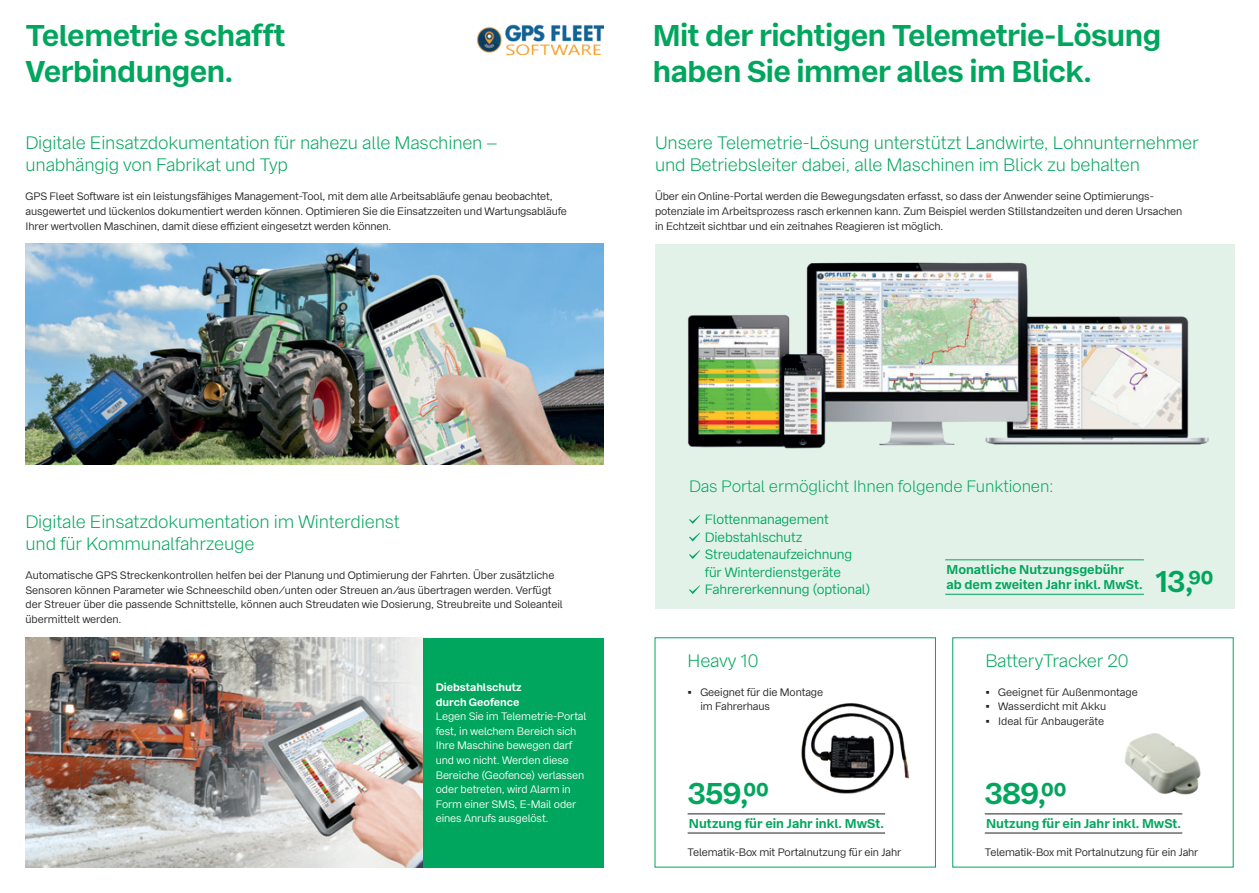
<style>
.page{position:relative;width:1259px;height:893px;background:#fff}
.page>*{position:absolute;margin:0;border:0;box-sizing:border-box;transform-origin:0 0}
.Headline_innen_34_34{font:700 30px/36px "Bay Wa Sans";letter-spacing:-.015em;color:#00a65d}
.Preis_1_Bold___20pt{font:700 30px "Bay Wa Sans";letter-spacing:-.01em;color:#00a65d}
.Preis_3_Bold___60pt{font:700 30px "Bay Wa Sans";color:#00a65d}
.Bezeichnung_14_15_pt{font:300 18px/22.5px "Bay Wa Sans";letter-spacing:-.01em;color:#00a65d}
.Beschreibung_Aufzaeh{font:300 18px "Bay Wa Sans";letter-spacing:-.01em;color:#00a65d}
.Beschreibung_Aufzaeh-2{font:300 16.5px "Bay Wa Sans";letter-spacing:-.01em;color:#00a65d}
.Beschreibung_Aufzaeh-3{font:13.5px/17.5px "Bay Wa Sans";letter-spacing:-.01em;color:#00a65d}
.Preiszusatz_Bold___S{font:700 12.75px "Bay Wa Sans";color:#00a65d}
.negativ{font:700 12.75px/15.3px "Bay Wa Sans";color:#00a65d}
.Beschreibung_Aufzaeh-4{font:10.8px/14.5px "Bay Wa Sans";letter-spacing:-.01em;color:#231f20}
.Beschreibung_Aufzaeh-5{font:10.8px/14.5px "Bay Wa Sans";letter-spacing:-.01em;color:#fff}
.Beschreibung_Aufzaeh-6{font:700 10.8px/14.5px "Bay Wa Sans";color:#fff}
</style>
<div class="page">
<img style="left:26px;top:637px;width:397px;height:230px">
<img style="left:478px;top:24px;width:126px;height:30px">
<img style="left:26px;top:244px;width:578px;height:220px">
<div style="left:423px;top:637px;width:181px;height:230px;background:#00a65d"></div>
<hr style="left:687px;top:833px;width:198px;height:1px;background:#231f20">
<hr style="left:687px;top:814px;width:198px;height:1px;background:#231f20">
<hr style="left:984px;top:833px;width:198px;height:1px;background:#231f20">
<hr style="left:984px;top:814px;width:198px;height:1px;background:#231f20">
<div style="left:655px;top:244px;width:579px;height:364px;background:#e3f2e9"></div>
<svg style="left:689px;top:515px;width:11px;height:9px"></svg>
<svg style="left:689px;top:533px;width:11px;height:8px"></svg>
<svg style="left:689px;top:550px;width:11px;height:9px"></svg>
<svg style="left:689px;top:585px;width:11px;height:9px"></svg>
<hr style="left:945px;top:594px;width:199px;height:1px;background:#00a65d">
<hr style="left:945px;top:560px;width:199px;height:1px;background:#00a65d">
<img style="left:1124px;top:733px;width:77px;height:62px">
<img style="left:801px;top:696px;width:135px;height:102px">
<img style="left:688px;top:262px;width:521px;height:187px">
<p class="Headline_innen_34_34" style="left:26px;top:18px;width:261px">Telemetrie schafft<br>Verbindungen.</p>
<p class="Headline_innen_34_34" style="left:652px;top:18px;width:510px">Mit der richtigen Telemetrie-Lösung haben Sie immer alles im Blick.</p>
<p class="Bezeichnung_14_15_pt" style="left:26px;top:131px;width:473px">Digitale Einsatzdokumentation für nahezu alle Maschinen – unabhängig von Fabrikat und Typ</p>
<p class="Bezeichnung_14_15_pt" style="left:655px;top:131px;width:545px">Unsere Telemetrie-Lösung unterstützt Landwirte, Lohnunternehmer und Betriebsleiter dabei, alle Maschinen im Blick zu behalten</p>
<p class="Beschreibung_Aufzaeh-4" style="left:26px;top:189px;width:543px">GPS Fleet Software ist ein leistungsfähiges Management-Tool, mit dem alle Arbeitsabläufe genau beobachtet, ausgewertet und lückenlos dokumentiert werden können. Optimieren Sie die Einsatzzeiten und Wartungsabläufe<br>Ihrer wertvollen Maschinen, damit diese effizient eingesetzt werden können.</p>
<p class="Beschreibung_Aufzaeh-4" style="left:655px;top:189px;width:529px">Über ein Online-Portal werden die Bewegungsdaten erfasst, so dass der Anwender seine Optimierungs&shy;potenziale im Arbeitsprozess rasch erkennen kann. Zum Beispiel werden Stillstandzeiten und deren Ursachen in Echtzeit sichtbar und ein zeitnahes Reagieren ist möglich.</p>
<p class="Bezeichnung_14_15_pt" style="left:26px;top:510px;width:376px">Digitale Einsatzdokumentation im Winterdienst und für Kommunalfahrzeuge</p>
<p class="Beschreibung_Aufzaeh-4" style="left:26px;top:568px;width:539px">Automatische GPS Streckenkontrollen helfen bei der Planung und Optimierung der Fahrten. Über zusätzliche Sensoren können Parameter wie Schneeschild oben/unten oder Streuen an/aus übertragen werden. Verfügt der Streuer über die passende Schnittstelle, können auch Streudaten wie Dosierung, Streubreite und Soleanteil übermittelt werden.</p>
<p class="Beschreibung_Aufzaeh-6" style="left:436px;top:680px;width:87px">Diebstahlschutz durch Geofence</p>
<p class="Beschreibung_Aufzaeh-5" style="left:436px;top:709px;width:152px">Legen Sie im Telemetrie-Portal fest, in welchem Bereich sich<br>Ihre Maschine bewegen darf und wo nicht. Werden diese<br>Bereiche (Geofence) verlassen oder betreten, wird Alarm in<br>Form einer SMS, E-Mail oder eines Anrufs ausgelöst.</p>
<p class="Beschreibung_Aufzaeh-2" style="left:689px;top:476px;width:366px">Das Portal ermöglicht Ihnen folgende Funktionen:</p>
<p class="Beschreibung_Aufzaeh-3" style="left:705px;top:510px;width:125px">Flottenmanagement</p>
<p class="Beschreibung_Aufzaeh-3" style="left:705px;top:528px;width:99px">Diebstahlschutz</p>
<p class="Beschreibung_Aufzaeh-3" style="left:705px;top:546px;width:149px">Streudatenaufzeichnung für Winterdienstgeräte</p>
<p class="Beschreibung_Aufzaeh-3" style="left:705px;top:581px;width:167px">Fahrererkennung (optional)</p>
<p class="negativ" style="left:946px;top:562px;width:198px">Monatliche Nutzungsgebühr<br>ab dem zweiten Jahr inkl. MwSt.</p>
<p class="Preis_3_Bold___60pt" style="left:1155px;top:563px;width:59px">13,90</p>
<p class="Beschreibung_Aufzaeh" style="left:687px;top:650px;width:72px">Heavy 10</p>
<p class="Beschreibung_Aufzaeh-4" style="left:700px;top:685px;width:124px;text-indent:-13px">• Geeignet für die Montage im Fahrerhaus</p>
<p class="Beschreibung_Aufzaeh" style="left:985px;top:650px;width:145px">BatteryTracker 20</p>
<p class="Beschreibung_Aufzaeh-4" style="left:985px;top:685px;width:154px">• Geeignet für Außenmontage</p>
<p class="Beschreibung_Aufzaeh-4" style="left:985px;top:699px;width:122px">• Wasserdicht mit Akku</p>
<p class="Beschreibung_Aufzaeh-4" style="left:985px;top:714px;width:120px">• Ideal für Anbaugeräte</p>
<p class="Preis_1_Bold___20pt" style="left:688px;top:775px;width:82px">359,00</p>
<p class="Preis_1_Bold___20pt" style="left:984px;top:775px;width:83px">389,00</p>
<p class="Preiszusatz_Bold___S" style="left:689px;top:815px;width:196px">Nutzung für ein Jahr inkl. MwSt.</p>
<p class="Preiszusatz_Bold___S" style="left:986px;top:815px;width:196px">Nutzung für ein Jahr inkl. MwSt.</p>
<p class="Beschreibung_Aufzaeh-4" style="left:687px;top:845px;width:215px">Telematik-Box mit Portalnutzung für ein Jahr</p>
<p class="Beschreibung_Aufzaeh-4" style="left:984px;top:845px;width:215px">Telematik-Box mit Portalnutzung für ein Jahr</p>
</div>
